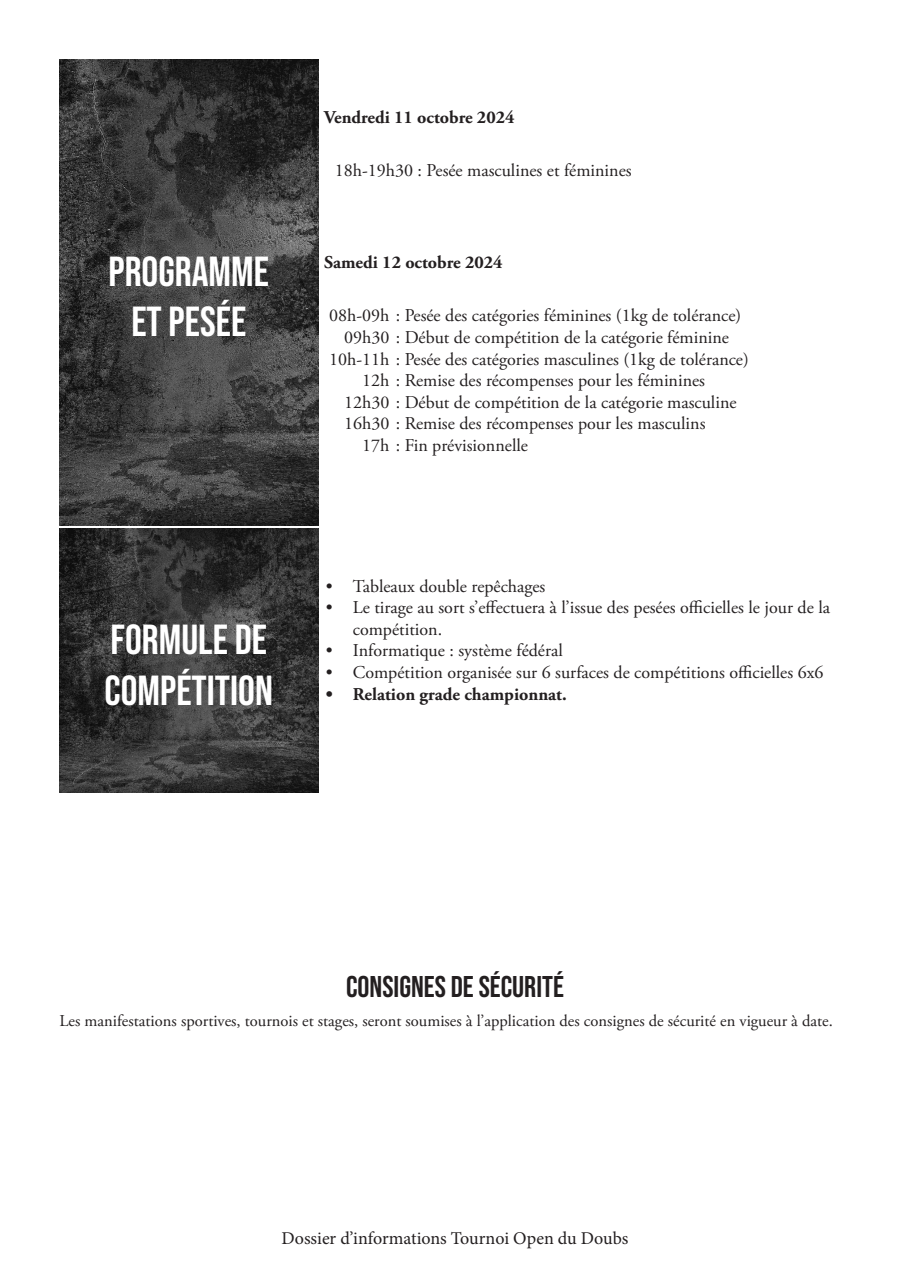
<style>
.page{position:relative;width:910px;height:1280px;background:#fff}
.page>*{position:absolute;margin:0;border:0;box-sizing:border-box;transform-origin:0 0}
.t1{font:42px/50.4px "Bebas Neue";color:#fff}
.t2{font:30px "Bebas Neue";color:#231f20}
.t3{font:18px/21.6px "Adobe Garamond Pro";color:#231f20}
.t4{font:700 18px "Adobe Garamond Pro";color:#231f20}
.t5{font:18px "Minion Pro";color:#231f20}
.t6{font:16.5px "Adobe Garamond Pro";color:#231f20}
</style>
<div class="page">
<img style="left:60px;top:60px;width:258px;height:465px">
<img style="left:60px;top:528px;width:258px;height:265px">
<p class="t4" style="left:324px;top:107px;width:192px">Vendredi 11 octobre 2024</p>
<p class="t1" style="left:109px;top:246px;width:162px">PROGRAMME</p>
<p class="t1" style="left:131px;top:296px;width:116px">ET PESÉE</p>
<p class="t1" style="left:105px;top:614px;width:170px">FORMULE DE<br>COMPÉTITION</p>
<p class="t3" style="left:335px;top:160px;width:298px">18h-19h30 : Pesée masculines et féminines</p>
<p class="t4" style="left:324px;top:252px;width:180px">Samedi 12 octobre 2024</p>
<p class="t3" style="left:329px;top:305px;width:414px">08h-09h : Pesée des catégories féminines (1kg de tolérance)</p>
<p class="t3" style="left:344px;top:327px;width:386px">09h30 : Début de compétition de la catégorie féminine</p>
<p class="t3" style="left:329px;top:349px;width:421px">10h-11h : Pesée des catégories masculines (1kg de tolérance)</p>
<p class="t3" style="left:362px;top:370px;width:344px">12h : Remise des récompenses pour les féminines</p>
<p class="t3" style="left:344px;top:392px;width:394px">12h30 : Début de compétition de la catégorie masculine</p>
<p class="t3" style="left:344px;top:413px;width:363px">16h30 : Remise des récompenses pour les masculins</p>
<p class="t3" style="left:362px;top:435px;width:167px">17h : Fin prévisionnelle</p>
<p class="t3" style="left:326px;top:576px;width:221px">• Tableaux double repêchages</p>
<p class="t3" style="left:353px;top:597px;width:479px;text-indent:-27px">• Le tirage au sort s’effectuera à l’issue des pesées officielles le jour de la compétition.</p>
<p class="t3" style="left:326px;top:640px;width:238px">• Informatique : système fédéral</p>
<p class="t3" style="left:326px;top:662px;width:499px">• Compétition organisée sur 6 surfaces de compétitions officielles 6x6</p>
<p class="t4" style="left:326px;top:683px;width:242px">• Relation grade championnat.</p>
<p class="t2" style="left:346px;top:970px;width:219px">CONSIGNES DE SÉCURITÉ</p>
<p class="t6" style="left:60px;top:1011px;width:775px">Les manifestations sportives, tournois et stages, seront soumises à l’application des consignes de sécurité en vigueur à date.</p>
<p class="t5" style="left:282px;top:1226px;width:348px">Dossier d’informations Tournoi Open du Doubs</p>
</div>
